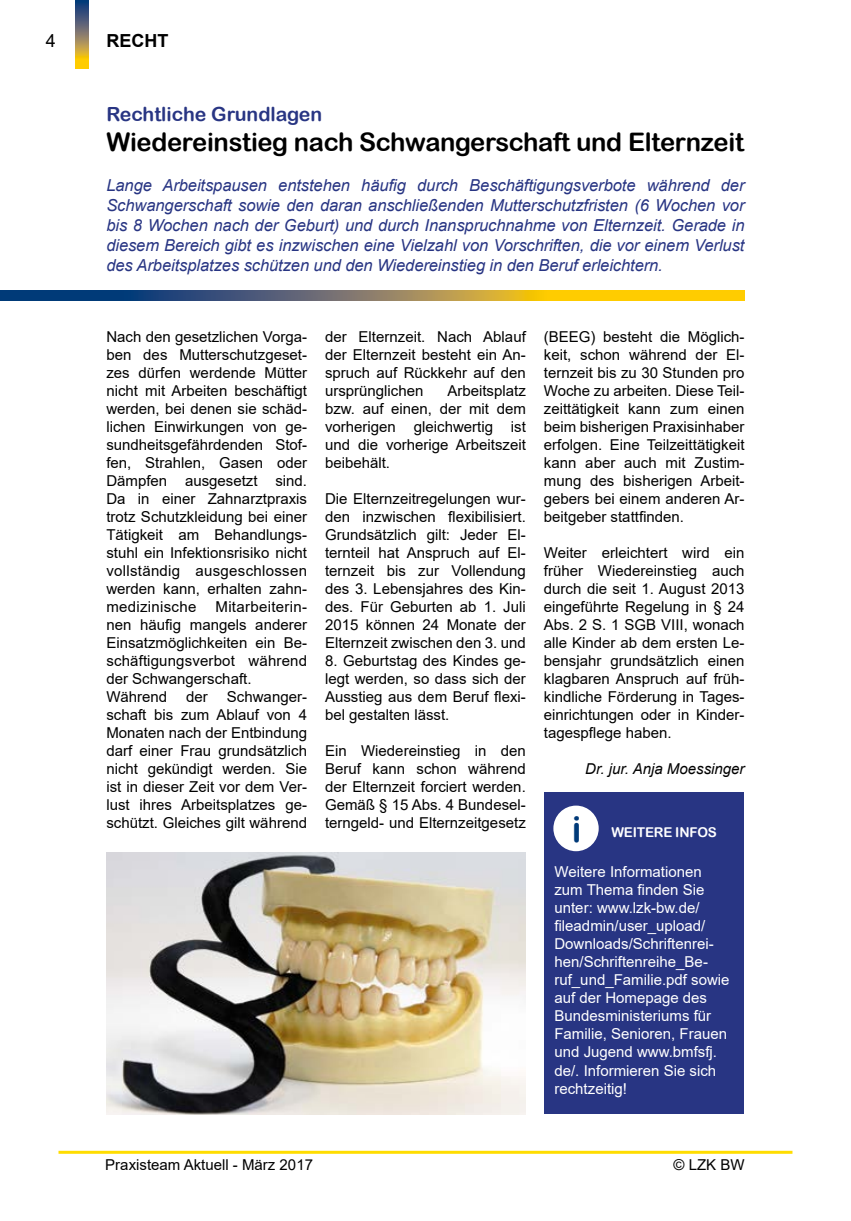
<style>
.page{position:relative;width:851px;height:1221px;background:#fff}
.page>*{position:absolute;margin:0;border:0;box-sizing:border-box;transform-origin:0 0}
.t1{font:36px "Arial Rounded MT Bold";color:#003a78}
.t2{font:25.5px "Arial Rounded MT Bold";letter-spacing:-.01em;color:#000}
.t3{font:19.5px "Arial Rounded MT Bold";color:#283583}
.t4{font:700 18px "Arial";color:#000}
.t5{font:18px "Arial";color:#000}
.t6{font:italic 16.5px/19.8px "Arial";letter-spacing:-.005em;color:#283583;text-align:justify}
.t7{font:15px/18px "Arial";color:#000;text-align:justify}
.t8{font:15px/18px "Arial";color:#fff}
.t9{font:italic 15px "Arial";color:#000}
.t10{font:13.5px "Arial Rounded MT Bold";letter-spacing:-.015em;color:#fff}
</style>
<div class="page">
<hr style="left:58px;top:1150px;width:734px;height:3px;background:#fd0">
<svg style="left:75px;top:0;width:13px;height:69px"></svg>
<div style="left:544px;top:792px;width:199px;height:321px;background:#283583"></div>
<div style="left:553px;top:805px;width:45px;height:46px;background:#fff;border-radius:50%"></div>
<svg style="left:0;top:291px;width:744px;height:9px;background:#89834b"></svg>
<img style="left:106px;top:853px;width:419px;height:261px">
<p class="t5" style="left:46px;top:28px;width:12px">4</p>
<p class="t4" style="left:106px;top:28px;width:63px">RECHT</p>
<h3 class="t3" style="left:106px;top:102px;width:217px">Rechtliche Grundlagen</h3>
<h2 class="t2" style="left:106px;top:127px;width:639px">Wiedereinstieg nach Schwangerschaft und Elternzeit</h2>
<p class="t6" style="left:106px;top:176px;width:639px">Lange Arbeitspausen entstehen häufig durch Beschäftigungsverbote während der Schwangerschaft sowie den daran anschließenden Mutterschutzfristen (6 Wochen vor bis 8 Wochen nach der Geburt) und durch Inanspruchnahme von Elternzeit. Gerade in diesem Bereich gibt es inzwischen eine Vielzahl von Vorschriften, die vor einem Verlust des Arbeitsplatzes schützen und den Wiedereinstieg in den Beruf erleichtern.</p>
<p class="t7" style="left:106px;top:328px;width:202px">Nach den gesetzlichen Vorga&shy;ben des Mutterschutzgeset&shy;zes dürfen werdende Mütter nicht mit Arbeiten beschäftigt werden, bei denen sie schäd&shy;lichen Einwirkungen von ge&shy;sundheitsgefährdenden Stof&shy;fen, Strahlen, Gasen oder Dämpfen ausgesetzt sind.<br>Da in einer Zahnarztpraxis trotz Schutzkleidung bei einer Tätigkeit am Behandlungs&shy;stuhl ein Infektionsrisiko nicht vollständig ausgeschlossen werden kann, erhalten zahn&shy;medizinische</p>
<p class="t7" style="left:106px;top:598px;width:202px;text-align:left;text-indent:109px">Mitarbeiterin&shy;nen häufig mangels anderer<br>Einsatzmöglichkeiten ein Be&shy;schäftigungsverbot während der Schwangerschaft.<br>Während</p>
<p class="t7" style="left:106px;top:688px;width:202px;text-indent:121px">Schwanger&shy;schaft bis zum Ablauf von 4<br>Monaten nach der Entbindung darf einer Frau grundsätzlich nicht gekündigt werden. Sie ist in dieser Zeit vor dem Ver&shy;lust ihres Arbeitsplatzes ge&shy;schützt. Gleiches gilt während</p>
<p class="t7" style="left:186px;top:688px;width:23px">der</p>
<p class="t7" style="left:325px;top:328px;width:202px">der Elternzeit. Nach Ablauf der Elternzeit besteht ein An&shy;spruch auf Rückkehr auf den ursprünglichen</p>
<p class="t7" style="left:325px;top:382px;width:202px;text-indent:122px">Arbeitsplatz bzw. auf einen, der mit dem vorherigen gleichwertig ist und die vorherige Arbeitszeit beibehält.</p>
<p class="t7" style="left:325px;top:490px;width:202px">Die Elternzeitregelungen wur&shy;den inzwischen flexibilisiert.<br>Grundsätzlich gilt: Jeder El&shy;ternteil hat Anspruch auf El&shy;ternzeit bis zur Vollendung des 3. Lebensjahres des Kin&shy;des. Für Geburten ab 1. Juli 2015 können 24 Monate der Elternzeit zwischen den 3. und</p>
<p class="t7" style="left:325px;top:652px;width:202px">8. Geburtstag des Kindes ge&shy;legt werden, so dass sich der Ausstieg aus dem Beruf flexi&shy;bel gestalten lässt.</p>
<p class="t7" style="left:325px;top:742px;width:202px">Ein Wiedereinstieg in den Beruf kann schon während der Elternzeit forciert werden.<br>Gemäß § 15 Abs. 4 Bundesel&shy;terngeld- und Elternzeitgesetz</p>
<p class="t7" style="left:544px;top:328px;width:202px">(BEEG) besteht die Möglich&shy;keit, schon während der El&shy;ternzeit bis zu 30 Stunden pro Woche zu arbeiten. Diese Teil&shy;zeittätigkeit kann zum einen beim bisherigen Praxisinhaber erfolgen. Eine Teilzeittätigkeit kann aber auch mit Zustim&shy;mung des bisherigen Arbeit&shy;gebers bei einem anderen Ar&shy;beitgeber stattfinden.</p>
<p class="t7" style="left:544px;top:544px;width:202px">Weiter erleichtert wird ein früher Wiedereinstieg auch durch die seit 1. August 2013 eingeführte Regelung in § 24<br>Abs. 2 S. 1 SGB VIII, wonach alle Kinder ab dem ersten Le&shy;bensjahr grundsätzlich einen klagbaren Anspruch auf früh&shy;kindliche Förderung in Tages&shy;einrichtungen oder in Kinder&shy;tagespflege haben.</p>
<p class="t9" style="left:585px;top:759px;width:161px">Dr. jur. Anja Moessinger</p>
<h1 class="t1" style="left:571px;top:807px;width:11px">i</h1>
<p class="t10" style="left:611px;top:824px;width:107px">WEITERE INFOS</p>
<p class="t8" style="left:554px;top:863px;width:177px">Weitere Informationen zum Thema finden Sie unter: www.lzk-bw.de/ fileadmin/user_upload/<br>Downloads/Schriftenrei&shy;hen/Schriftenreihe_Be&shy;ruf_und_Familie.pdf sowie auf der Homepage des<br>Bundesministeriums für<br>Familie, Senioren, Frauen und Jugend www.bmfsfj. de/. Informieren Sie sich rechtzeitig!</p>
<p class="t7" style="left:105px;top:1155px;width:209px">Praxisteam Aktuell - März 2017</p>
<p class="t7" style="left:673px;top:1155px;width:73px">© LZK BW</p>
</div>
